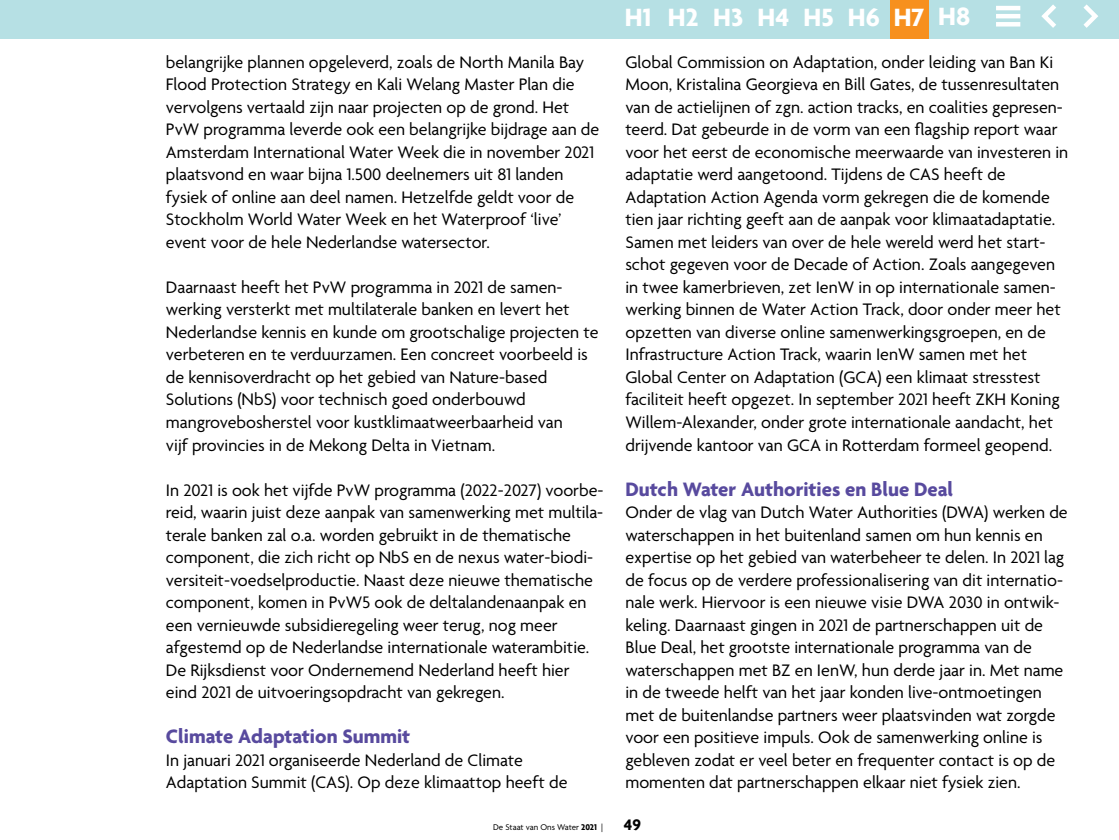
<style>
.page{position:relative;width:1119px;height:840px;background:#fff}
.page>*{position:absolute;margin:0;border:0;box-sizing:border-box;transform-origin:0 0}
.t1{font:700 27px "Agenda";color:#fff}
.Blauwe_kop__alinea{font:700 21px "Agenda";color:#584a9e}
.t2{font:18px/22.5px "Agenda";color:#000}
.t3{font:700 16.5px "Agenda";color:#000}
.t4{font:9px "Agenda";color:#000}
.s1{font-weight:700}
</style>
<div class="page">
<div style="left:0;top:0;width:1118px;height:38px;background:#b6e0e4"></div>
<div style="left:889px;top:0;width:39px;height:38px;background:#f7901e"></div>
<svg style="left:1083px;top:4px;width:15px;height:24px"></svg>
<svg style="left:1041px;top:4px;width:15px;height:24px"></svg>
<div style="left:995px;top:22px;width:25px;height:5px;background:#fff"></div>
<hr style="left:995px;top:14px;width:25px;height:4px;background:#fff">
<hr style="left:995px;top:6px;width:25px;height:4px;background:#fff">
<p class="t2" style="left:166px;top:52px;width:435px">belangrijke plannen opgeleverd, zoals de North Manila Bay Flood Protection Strategy en Kali Welang Master Plan die vervolgens vertaald zijn naar projecten op de grond. Het PvW programma leverde ook een belangrijke bijdrage aan de Amsterdam International Water Week die in november 2021 plaatsvond en waar bijna 1.500 deelnemers uit 81 landen fysiek of online aan deel namen. Hetzelfde geldt voor de Stockholm World Water Week en het Waterproof ‘live’ event voor de hele Nederlandse watersector.</p>
<p class="t2" style="left:166px;top:277px;width:434px">Daarnaast heeft het PvW programma in 2021 de samen&shy;werking versterkt met multilaterale banken en levert het Nederlandse kennis en kunde om grootschalige projecten te verbeteren en te verduurzamen. Een concreet voorbeeld is de kennisoverdracht op het gebied van Nature-based Solutions (NbS) voor technisch goed onderbouwd mangrovebosherstel voor kustklimaatweerbaarheid van<br>vijf provincies in de Mekong Delta in Vietnam.</p>
<p class="t2" style="left:166px;top:479px;width:439px">In 2021 is ook het vijfde PvW programma (2022-2027) voorbe&shy;reid, waarin juist deze aanpak van samenwerking met multila&shy;terale banken zal o.a. worden gebruikt in de thematische component, die zich richt op NbS en de nexus water-biodi&shy;versiteit-voedselproductie. Naast deze nieuwe thematische component, komen in PvW5 ook de deltalandenaanpak en een vernieuwde subsidieregeling weer terug, nog meer afgestemd op de Nederlandse internationale waterambitie.<br>De Rijksdienst voor Ondernemend Nederland heeft hier eind 2021 de uitvoeringsopdracht van gekregen.</p>
<p class="Blauwe_kop__alinea" style="left:166px;top:724px;width:246px">Climate Adaptation Summit</p>
<p class="t2" style="left:166px;top:749px;width:403px">In januari 2021 organiseerde Nederland de Climate<br>Adaptation Summit (CAS). Op deze klimaattop heeft de</p>
<h1 class="t1" style="left:624px;top:3px;width:347px">H1 H2 H3 H4 H5 H6 H7 H8</h1>
<p class="t2" style="left:625px;top:52px;width:444px">Global Commission on Adaptation, onder leiding van Ban Ki Moon, Kristalina Georgieva en Bill Gates, de tussenresultaten van de actielijnen of zgn. action tracks, en coalities gepresen&shy;teerd. Dat gebeurde in de vorm van een flagship report waar voor het eerst de economische meerwaarde van investeren in adaptatie werd aangetoond. Tijdens de CAS heeft de Adaptation Action Agenda vorm gekregen die de komende tien jaar richting geeft aan de aanpak voor klimaatadaptatie.<br>Samen met leiders van over de hele wereld werd het start&shy;schot gegeven voor de Decade of Action. Zoals aangegeven in twee kamerbrieven, zet IenW in op internationale samen&shy;werking binnen de Water Action Track, door onder meer het opzetten van diverse online samenwerkingsgroepen, en de Infrastructure Action Track, waarin IenW samen met het Global Center on Adaptation (GCA) een klimaat stresstest faciliteit heeft opgezet. In september 2021 heeft ZKH Koning Willem-Alexander, onder grote internationale aandacht, het drijvende kantoor van GCA in Rotterdam formeel geopend.</p>
<p class="Blauwe_kop__alinea" style="left:625px;top:477px;width:329px">Dutch Water Authorities en Blue Deal</p>
<p class="t2" style="left:625px;top:502px;width:444px">Onder de vlag van Dutch Water Authorities (DWA) werken de waterschappen in het buitenland samen om hun kennis en expertise op het gebied van waterbeheer te delen. In 2021 lag de focus op de verdere professionalisering van dit internatio&shy;nale werk. Hiervoor is een nieuwe visie DWA 2030 in ontwik&shy;keling. Daarnaast gingen in 2021 de partnerschappen uit de Blue Deal, het grootste internationale programma van de waterschappen met BZ en IenW, hun derde jaar in. Met name in de tweede helft van het jaar konden live-ontmoetingen met de buitenlandse partners weer plaatsvinden wat zorgde voor een positieve impuls. Ook de samenwerking online is gebleven zodat er veel beter en frequenter contact is op de momenten dat partnerschappen elkaar niet fysiek zien.</p>
<p class="t4" style="left:493px;top:822px;width:111px">De Staat van Ons Water <span class="s1">2021</span> |</p>
<p class="t3" style="left:624px;top:815px;width:19px">49</p>
</div>
